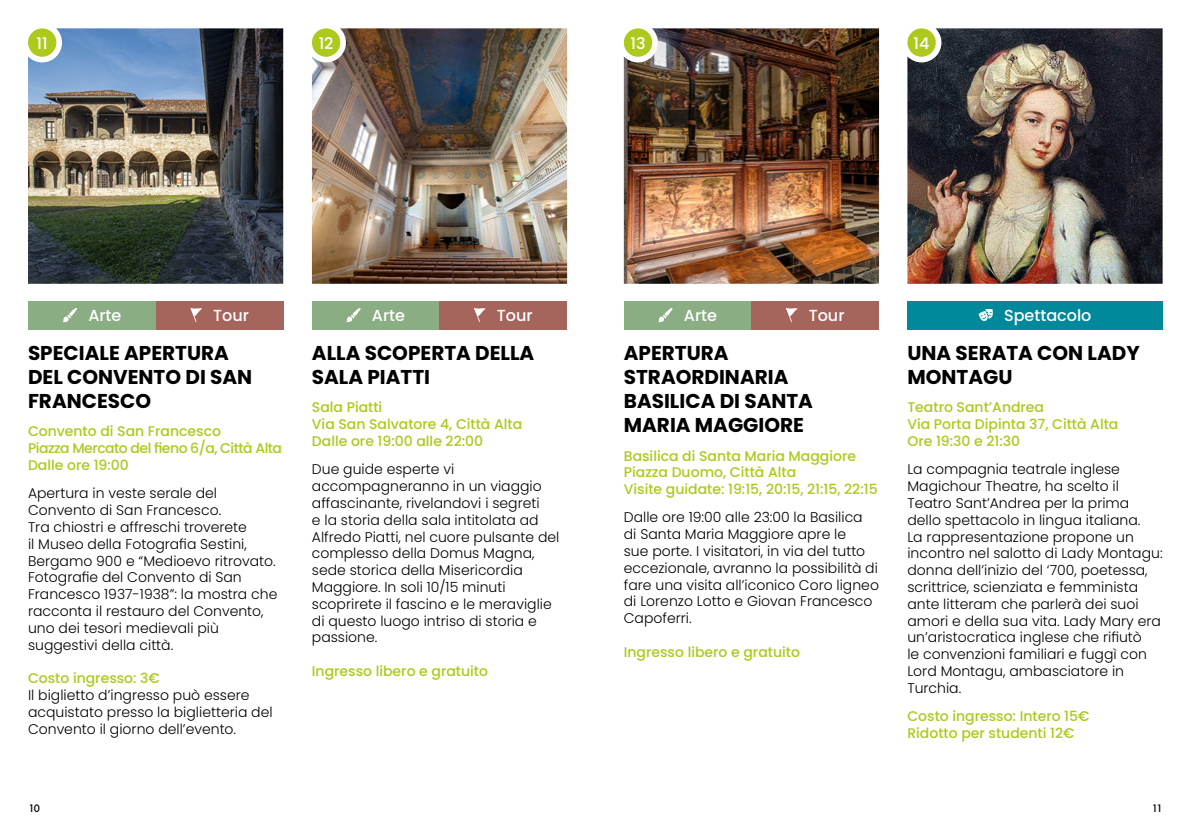
<style>
.page{position:relative;width:1191px;height:840px;background:#fff}
.page>*{position:absolute;margin:0;border:0;box-sizing:border-box;transform-origin:0 0}
.t1{font:700 20px/24px "Poppins";color:#000}
.t2{font:500 16px "Poppins";color:#fff}
.t3{font:300 14px/16.8px "Poppins";color:#000}
.t4{font:500 14px/16.8px "Poppins";color:#adc91b}
.t5{font:500 10px "Futura";color:#000}
</style>
<div class="page">
<img style="left:28px;top:28px;width:255px;height:255px">
<div style="left:28px;top:28px;width:28px;height:29px;background:#adc91b;border-radius:50%"></div>
<div style="left:28px;top:300px;width:128px;height:29px;background:#8aad84"></div>
<div style="left:156px;top:300px;width:127px;height:29px;background:#a5655d"></div>
<svg style="left:63px;top:308px;width:14px;height:14px"></svg>
<svg style="left:190px;top:308px;width:12px;height:14px"></svg>
<img style="left:312px;top:28px;width:255px;height:255px">
<div style="left:312px;top:300px;width:127px;height:29px;background:#8aad84"></div>
<div style="left:439px;top:300px;width:128px;height:29px;background:#a5655d"></div>
<svg style="left:346px;top:308px;width:15px;height:14px"></svg>
<div style="left:312px;top:28px;width:28px;height:29px;background:#adc91b;border-radius:50%"></div>
<svg style="left:474px;top:308px;width:11px;height:14px"></svg>
<img style="left:624px;top:28px;width:255px;height:255px">
<div style="left:624px;top:28px;width:28px;height:29px;background:#adc91b;border-radius:50%"></div>
<div style="left:624px;top:300px;width:127px;height:29px;background:#8aad84"></div>
<div style="left:751px;top:300px;width:128px;height:29px;background:#a5655d"></div>
<svg style="left:658px;top:308px;width:14px;height:14px"></svg>
<svg style="left:786px;top:308px;width:11px;height:14px"></svg>
<img style="left:907px;top:28px;width:255px;height:255px">
<div style="left:907px;top:28px;width:28px;height:29px;background:#adc91b;border-radius:50%"></div>
<div style="left:907px;top:300px;width:255px;height:29px;background:#00889b"></div>
<svg style="left:978px;top:309px;width:14px;height:12px"></svg>
<p class="t2" style="left:37px;top:34px;width:13px">11</p>
<p class="t2" style="left:319px;top:34px;width:16px">12</p>
<p class="t2" style="left:630px;top:34px;width:17px">13</p>
<p class="t2" style="left:913px;top:34px;width:17px">14</p>
<p class="t2" style="left:88px;top:305px;width:35px">Arte</p>
<p class="t2" style="left:213px;top:305px;width:37px">Tour</p>
<p class="t2" style="left:372px;top:305px;width:35px">Arte</p>
<p class="t2" style="left:497px;top:305px;width:37px">Tour</p>
<h1 class="t1" style="left:28px;top:341px;width:226px">SPECIALE APERTURA<br>DEL CONVENTO DI SAN<br>FRANCESCO</h1>
<p class="t4" style="left:28px;top:423px;width:256px">Convento di San Francesco<br>Piazza Mercato del fieno 6/a, Città Alta<br>Dalle ore 19:00</p>
<p class="t3" style="left:28px;top:485px;width:251px">Apertura in veste serale del<br>Convento di San Francesco.<br>Tra chiostri e affreschi troverete<br>il Museo della Fotografia Sestini,<br>Bergamo 900 e “Medioevo ritrovato.<br>Fotografie del Convento di San<br>Francesco 1937-1938”: la mostra che racconta il restauro del Convento, uno dei tesori medievali più suggestivi della città.</p>
<p class="t4" style="left:28px;top:669px;width:133px">Costo ingresso: 3€</p>
<p class="t3" style="left:28px;top:686px;width:246px">Il biglietto d’ingresso può essere acquistato presso la biglietteria del<br>Convento il giorno dell’evento.</p>
<h1 class="t1" style="left:312px;top:341px;width:224px">ALLA SCOPERTA DELLA<br>SALA PIATTI</h1>
<p class="t4" style="left:312px;top:399px;width:212px">Sala Piatti<br>Via San Salvatore 4, Città Alta<br>Dalle ore 19:00 alle 22:00</p>
<p class="t3" style="left:312px;top:461px;width:249px">Due guide esperte vi accompagneranno in un viaggio affascinante, rivelandovi i segreti<br>e la storia della sala intitolata ad<br>Alfredo Piatti, nel cuore pulsante del complesso della Domus Magna, sede storica della Misericordia<br>Maggiore. In soli 10/15 minuti scoprirete il fascino e le meraviglie di questo luogo intriso di storia e passione.</p>
<p class="t4" style="left:312px;top:662px;width:178px">Ingresso libero e gratuito</p>
<p class="t2" style="left:684px;top:305px;width:35px">Arte</p>
<p class="t2" style="left:808px;top:305px;width:37px">Tour</p>
<h1 class="t1" style="left:624px;top:341px;width:191px">APERTURA<br>STRAORDINARIA<br>BASILICA DI SANTA<br>MARIA MAGGIORE</h1>
<p class="t4" style="left:624px;top:447px;width:255px">Basilica di Santa Maria Maggiore<br>Piazza Duomo, Città Alta<br>Visite guidate: 19:15, 20:15, 21:15, 22:15</p>
<p class="t3" style="left:624px;top:509px;width:257px">Dalle ore 19:00 alle 23:00 la Basilica<br>di Santa Maria Maggiore apre le<br>sue porte. I visitatori, in via del tutto eccezionale, avranno la possibilità di fare una visita all’iconico Coro ligneo di Lorenzo Lotto e Giovan Francesco Capoferri.</p>
<p class="t4" style="left:624px;top:643px;width:178px">Ingresso libero e gratuito</p>
<p class="t2" style="left:1004px;top:305px;width:89px">Spettacolo</p>
<h1 class="t1" style="left:907px;top:341px;width:234px">UNA SERATA CON LADY<br>MONTAGU</h1>
<p class="t4" style="left:907px;top:399px;width:212px">Teatro Sant’Andrea<br>Via Porta Dipinta 37, Città Alta<br>Ore 19:30 e 21:30</p>
<p class="t3" style="left:907px;top:461px;width:257px">La compagnia teatrale inglese Magichour Theatre, ha scelto il Teatro Sant’Andrea per la prima dello spettacolo in lingua italiana.<br>La rappresentazione propone un incontro nel salotto di Lady Montagu: donna dell’inizio del ‘700, poetessa, scrittrice, scienziata e femminista ante litteram che parlerà dei suoi amori e della sua vita. Lady Mary era un’aristocratica inglese che rifiutò<br>le convenzioni familiari e fuggì con Lord Montagu, ambasciatore in Turchia.</p>
<p class="t4" style="left:907px;top:707px;width:183px">Costo ingresso: Intero 15€<br>Ridotto per studenti 12€</p>
<p class="t5" style="left:28px;top:800px;width:13px">10</p>
<p class="t5" style="left:1151px;top:800px;width:12px">11</p>
</div>
